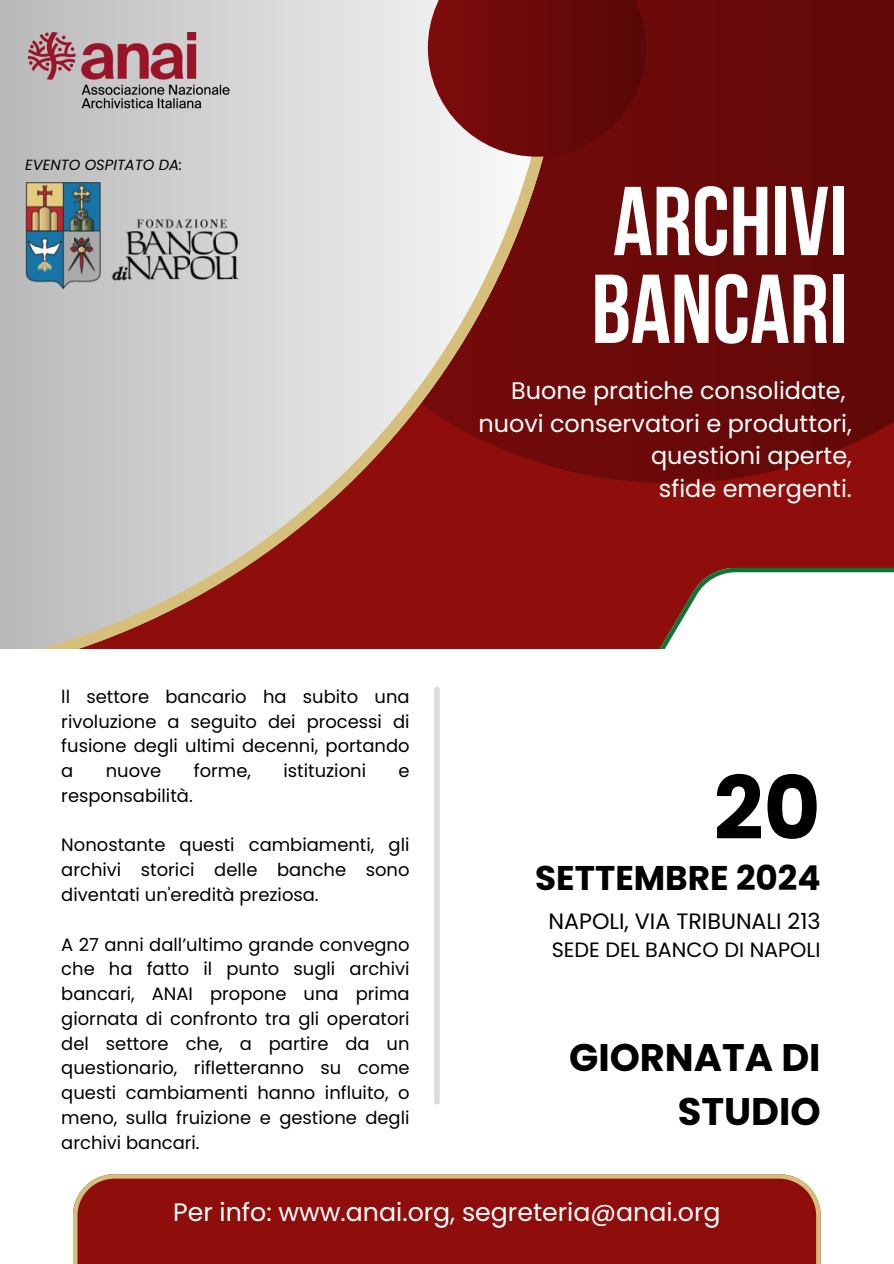
<style>
.page{position:relative;width:894px;height:1264px;background:#fff}
.page>*{position:absolute;margin:0;border:0;box-sizing:border-box;transform-origin:0 0}
.t1{font:97.5px/87.8px "Bebas Neue Cyrillic";color:#fff}
.t2{font:700 87.45px "Poppins";color:#000}
.t3{font:700 38.4px/53.2px "Poppins";color:#000;text-align:right}
.t4{font:700 34.2px "Poppins";color:#000}
.t5{font:25.2px "Poppins";color:#fff}
.t6{font:24px/32.7px "Poppins";color:#fff;text-align:right}
.t7{font:22.2px "Poppins";color:#000}
.t8{font:20.7px "Poppins";color:#000}
.t9{font:17.85px/24.8px "Poppins";color:#000;text-align:justify}
.t10{font:italic 14.7px "Poppins";color:#000}
</style>
<div class="page">
<div style="left:0;top:0;width:893px;height:1263px;background:#8f0d0a"></div>
<div style="left:235px;top:0;width:658px;height:483px;background:#680909"></div>
<svg style="left:0;top:0;width:568px;height:649px"></svg>
<svg style="left:659px;top:567px;width:234px;height:82px;background:#e2d8d4"></svg>
<div style="left:0;top:649px;width:893px;height:614px;background:#fff"></div>
<svg style="left:427px;top:0;width:218px;height:157px"></svg>
<svg style="left:73px;top:1174px;width:747px;height:89px;background:#941a13"></svg>
<div style="left:434px;top:687px;width:5px;height:417px;background:#dcdcdc"></div>
<img style="left:4px;top:9px;width:249px;height:122px">
<img style="left:25px;top:173px;width:216px;height:126px">
<h4 class="t10" style="left:25px;top:154px;width:158px">EVENTO OSPITATO DA:</h4>
<p class="t1" style="left:591px;top:187px;width:257px">ARCHIVI<br>BANCARI</p>
<h1 class="t6" style="left:478px;top:374px;width:375px">Buone pratiche consolidate, nuovi conservatori e produttori, questioni aperte,<br>sfide emergenti.</h1>
<h4 class="t9" style="left:61px;top:684px;width:349px">ll settore bancario ha subito una rivoluzione a seguito dei processi di fusione degli ultimi decenni, portando a</h4>
<h4 class="t9" style="left:106px;top:758px;width:57px">nuove</h4>
<h4 class="t9" style="left:194px;top:758px;width:59px">forme,</h4>
<h4 class="t9" style="left:283px;top:758px;width:84px">istituzioni</h4>
<h4 class="t9" style="left:398px;top:758px;width:13px">e</h4>
<h4 class="t9" style="left:61px;top:783px;width:133px">responsabilità.</h4>
<h6 class="t9" style="left:61px;top:832px;width:349px">Nonostante questi cambiamenti, gli archivi storici delle banche sono diventati un'eredità preziosa.</h6>
<h6 class="t9" style="left:61px;top:931px;width:349px">A 27 anni dall’ultimo grande convegno che ha fatto il punto sugli archivi bancari, ANAI propone una prima giornata di confronto tra gli operatori del settore che, a partire da un questionario, rifletteranno su come questi cambiamenti hanno influito, o meno, sulla fruizione e gestione degli archivi bancari.</h6>
<p class="t2" style="left:713px;top:747px;width:108px">20</p>
<h6 class="t4" style="left:535px;top:853px;width:287px">SETTEMBRE 2024</h6>
<h3 class="t7" style="left:548px;top:905px;width:273px">NAPOLI, VIA TRIBUNALI 213</h3>
<h3 class="t8" style="left:551px;top:935px;width:270px">SEDE DEL BANCO DI NAPOLI</h3>
<h5 class="t3" style="left:569px;top:1031px;width:253px">GIORNATA DI<br>STUDIO</h5>
<h2 class="t5" style="left:173px;top:1194px;width:549px">Per info: www.anai.org, segreteria@anai.org</h2>
</div>
